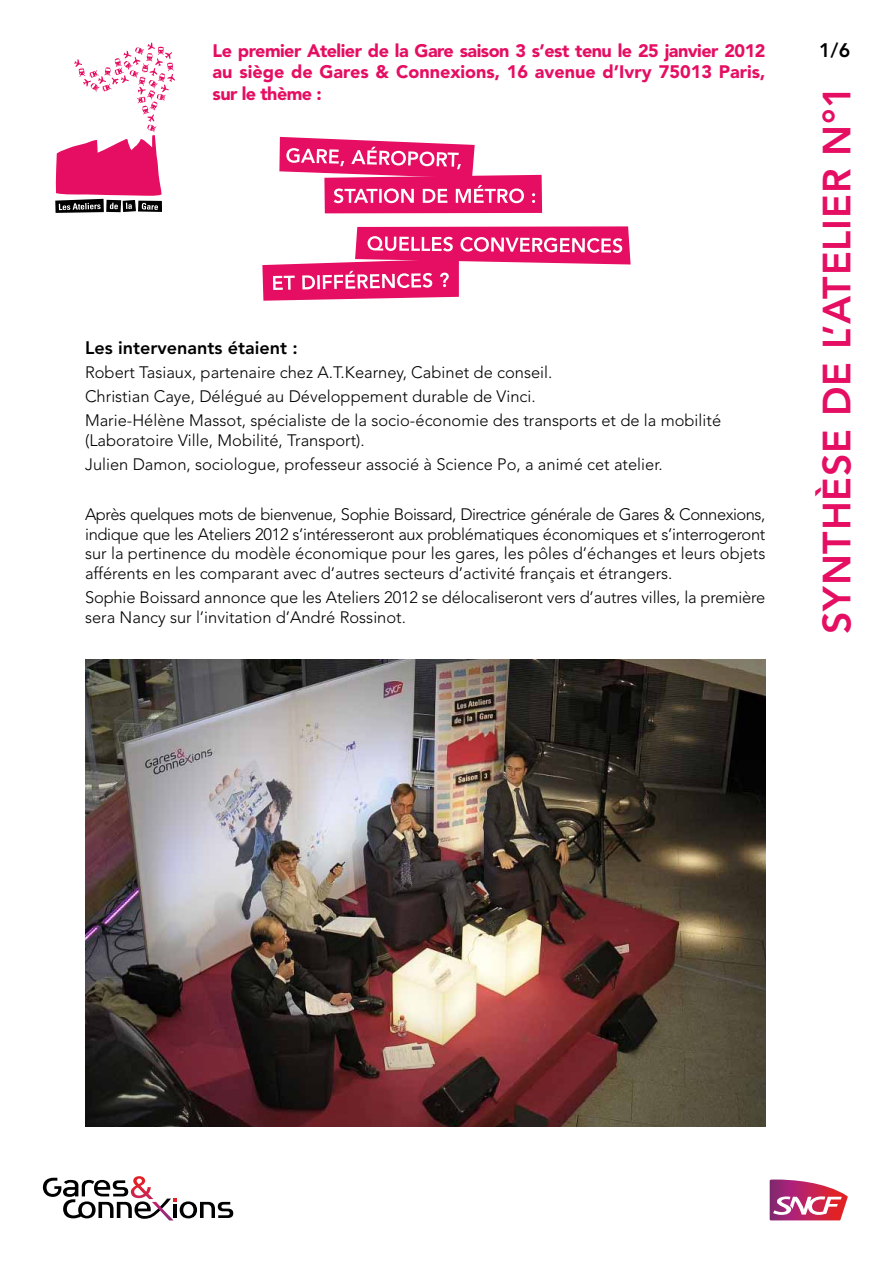
<style>
.page{position:relative;width:893px;height:1263px;background:#fff}
.page>*{position:absolute;margin:0;border:0;box-sizing:border-box;transform-origin:0 0}
.t1{font:800 39px "Avenir";letter-spacing:.02em;color:#e50e62}
.t2{font:800 19.5px "Avenir";color:#000}
.t3{font:900 18px/21.6px "Avenir";color:#e50e62;text-align:justify}
.t4{font:800 18px "Avenir";color:#000}
.t5{font:300 16.5px/19.8px "Avenir";color:#000}
</style>
<div class="page">
<svg style="left:43px;top:1176px;width:190px;height:44px"></svg>
<svg style="left:770px;top:1179px;width:78px;height:41px"></svg>
<svg style="left:55px;top:43px;width:120px;height:170px"></svg>
<img style="left:85px;top:659px;width:680px;height:468px">
<svg style="left:279px;top:137px;width:263px;height:76px"></svg>
<svg style="left:262px;top:226px;width:369px;height:75px"></svg>
<p class="t3" style="left:213px;top:40px;width:554px">Le premier Atelier de la Gare saison 3 s’est tenu le 25 janvier 2012 au siège de Gares &amp; Connexions, 16 avenue d’Ivry 75013 Paris, sur le thème :</p>
<p class="t4" style="left:85px;top:337px;width:214px">Les intervenants étaient :</p>
<p class="t5" style="left:85px;top:360px;width:638px;line-height:24px">Robert Tasiaux, partenaire chez A.T.Kearney, Cabinet de conseil.<br>Christian Caye, Délégué au Développement durable de Vinci.<br>Marie-Hélène Massot, spécialiste de la socio-économie des transports et de la mobilité</p>
<p class="t5" style="left:85px;top:428px;width:579px;line-height:24px">(Laboratoire Ville, Mobilité, Transport).<br>Julien Damon, sociologue, professeur associé à Science Po, a animé cet atelier.</p>
<p class="t5" style="left:85px;top:504px;width:682px;text-align:justify">Après quelques mots de bienvenue, Sophie Boissard, Directrice générale de Gares &amp; Connexions, indique que les Ateliers 2012 s’intéresseront aux problématiques économiques et s’interrogeront sur la pertinence du modèle économique pour les gares, les pôles d’échanges et leurs objets afférents en les comparant avec d’autres secteurs d’activité français et étrangers.</p>
<p class="t5" style="left:85px;top:588px;width:682px">Sophie Boissard annonce que les Ateliers 2012 se délocaliseront vers d’autres villes, la première sera Nancy sur l’invitation d’André Rossinot.</p>
<p class="t2" style="left:819px;top:39px;width:33px">1/6</p>
<h1 class="t1" style="left:814px;top:634px;width:551px;rotate:-90deg">Synthèse de l’Atelier n°1</h1>
</div>
